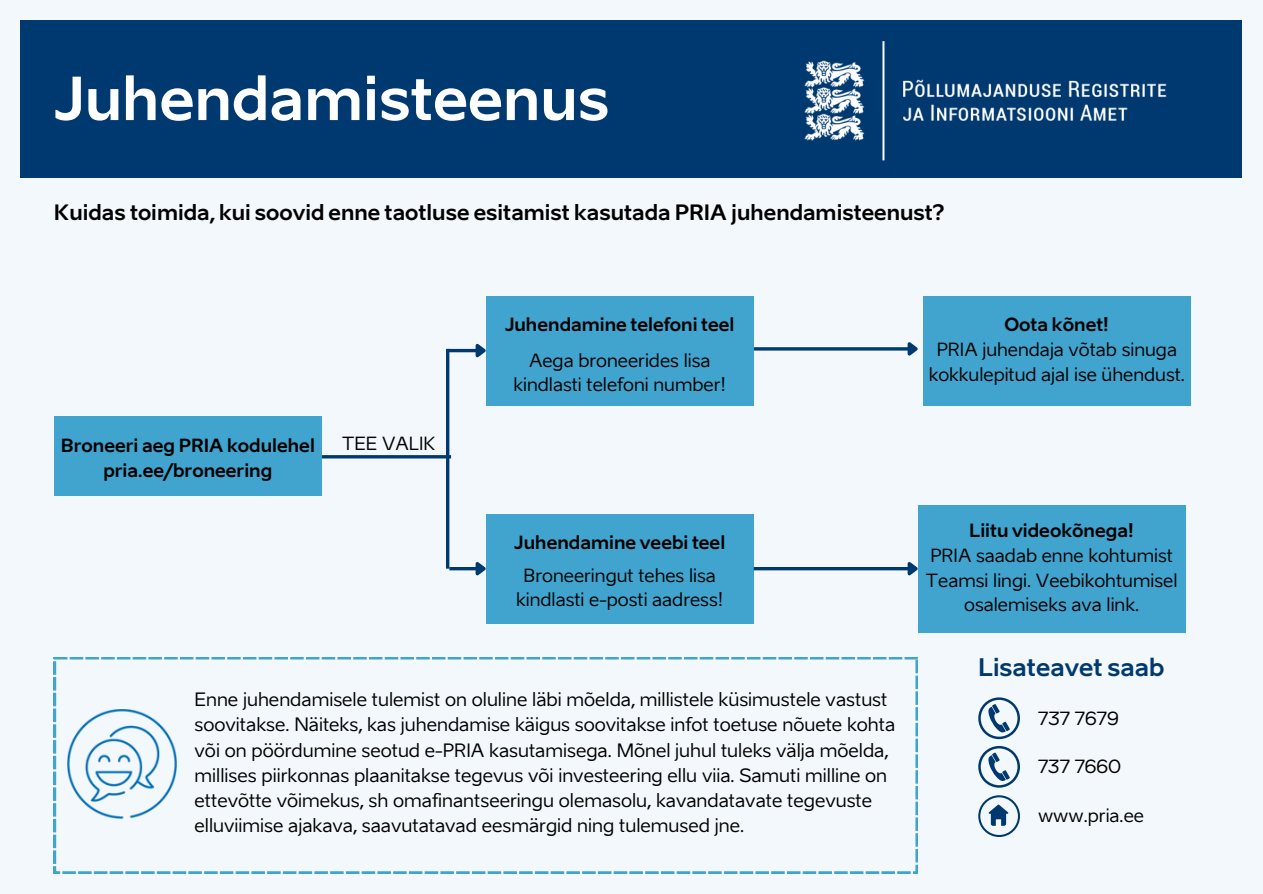
<style>
.page{position:relative;width:1263px;height:894px;background:#fff}
.page>*{position:absolute;margin:0;border:0;box-sizing:border-box;transform-origin:0 0}
.t1{font:700 58.65px "Aino";color:#fff}
.t2{font:700 24px "Aino";color:#00396f}
.t3{font:700 21px "Aino";color:#000}
.t4{font:18.3px/25px "Aino";color:#000}
.t5{font:18px/24.8px "Aino";color:#000;text-align:center}
.t6{font:700 18px/24.8px "Aino";color:#000;text-align:center}
</style>
<div class="page">
<div style="left:0;top:0;width:1263px;height:893px;background:#f2f8fb"></div>
<div style="left:20px;top:21px;width:1221px;height:157px;background:#00396f"></div>
<img style="left:804px;top:41px;width:363px;height:120px">
<svg style="left:54px;top:657px;width:864px;height:216px"></svg>
<img style="left:68px;top:708px;width:109px;height:110px">
<hr style="left:320px;top:455px;width:131px;height:3px;background:#00396f">
<div style="left:54px;top:416px;width:268px;height:80px;background:#40a4ce"></div>
<hr style="left:754px;top:347px;width:154px;height:3px;background:#00396f">
<svg style="left:904px;top:342px;width:14px;height:14px"></svg>
<div style="left:486px;top:296px;width:268px;height:109px;background:#40a4ce"></div>
<div style="left:486px;top:514px;width:268px;height:109px;background:#40a4ce"></div>
<div style="left:923px;top:296px;width:268px;height:109px;background:#40a4ce"></div>
<div style="left:918px;top:504px;width:267px;height:128px;background:#40a4ce"></div>
<hr style="left:446px;top:349px;width:3px;height:219px;background:#00396f">
<hr style="left:754px;top:567px;width:154px;height:3px;background:#00396f">
<svg style="left:904px;top:562px;width:14px;height:14px"></svg>
<hr style="left:448px;top:349px;width:28px;height:3px;background:#00396f">
<svg style="left:473px;top:343px;width:13px;height:15px"></svg>
<hr style="left:449px;top:567px;width:27px;height:3px;background:#00396f">
<svg style="left:473px;top:562px;width:13px;height:14px"></svg>
<svg style="left:978px;top:697px;width:42px;height:41px"></svg>
<svg style="left:978px;top:795px;width:42px;height:41px"></svg>
<svg style="left:978px;top:746px;width:42px;height:41px"></svg>
<p class="t1" style="left:54px;top:64px;width:557px">Juhendamisteenus</p>
<p class="t3" style="left:54px;top:200px;width:892px">Kuidas toimida, kui soovid enne taotluse esitamist kasutada PRIA juhendamisteenust?</p>
<h3 class="t6" style="left:61px;top:433px;width:256px">Broneeri aeg PRIA kodulehel pria.ee/broneering</h3>
<p class="t5" style="left:342px;top:431px;width:94px">TEE VALIK</p>
<h5 class="t6" style="left:505px;top:312px;width:231px">Juhendamine telefoni teel</h5>
<h4 class="t5" style="left:529px;top:348px;width:183px">Aega broneerides lisa</h4>
<h5 class="t5" style="left:513px;top:372px;width:214px">kindlasti telefoni number!</h5>
<p class="t6" style="left:514px;top:530px;width:213px">Juhendamine veebi teel</p>
<p class="t5" style="left:524px;top:562px;width:194px">Broneeringut tehes lisa</p>
<h5 class="t5" style="left:516px;top:587px;width:209px">kindlasti e-posti aadress!</h5>
<p class="t4" style="left:195px;top:687px;width:702px">Enne juhendamisele tulemist on oluline läbi mõelda, millistele küsimustele vastust soovitakse. Näiteks, kas juhendamise käigus soovitakse infot toetuse nõuete kohta või on pöördumine seotud e-PRIA kasutamisega. Mõnel juhul tuleks välja mõelda, millises piirkonnas plaanitakse tegevus või investeering ellu viia. Samuti milline on ettevõtte võimekus, sh omafinantseeringu olemasolu, kavandatavate tegevuste elluviimise ajakava, saavutatavad eesmärgid ning tulemused jne.</p>
<p class="t6" style="left:1004px;top:312px;width:106px">Oota kõnet!</p>
<p class="t5" style="left:929px;top:337px;width:258px">PRIA juhendaja võtab sinuga kokkulepitud ajal ise ühendust.</p>
<p class="t6" style="left:969px;top:518px;width:166px">Liitu videokõnega!</p>
<p class="t5" style="left:926px;top:543px;width:253px">PRIA saadab enne kohtumist<br>Teamsi lingi. Veebikohtumisel osalemiseks ava link.</p>
<h2 class="t2" style="left:978px;top:653px;width:188px">Lisateavet saab</h2>
<p class="t5" style="left:1038px;top:705px;width:82px">737 7679</p>
<p class="t5" style="left:1038px;top:754px;width:85px">737 7660</p>
<p class="t5" style="left:1038px;top:802px;width:108px">www.pria.ee</p>
</div>
